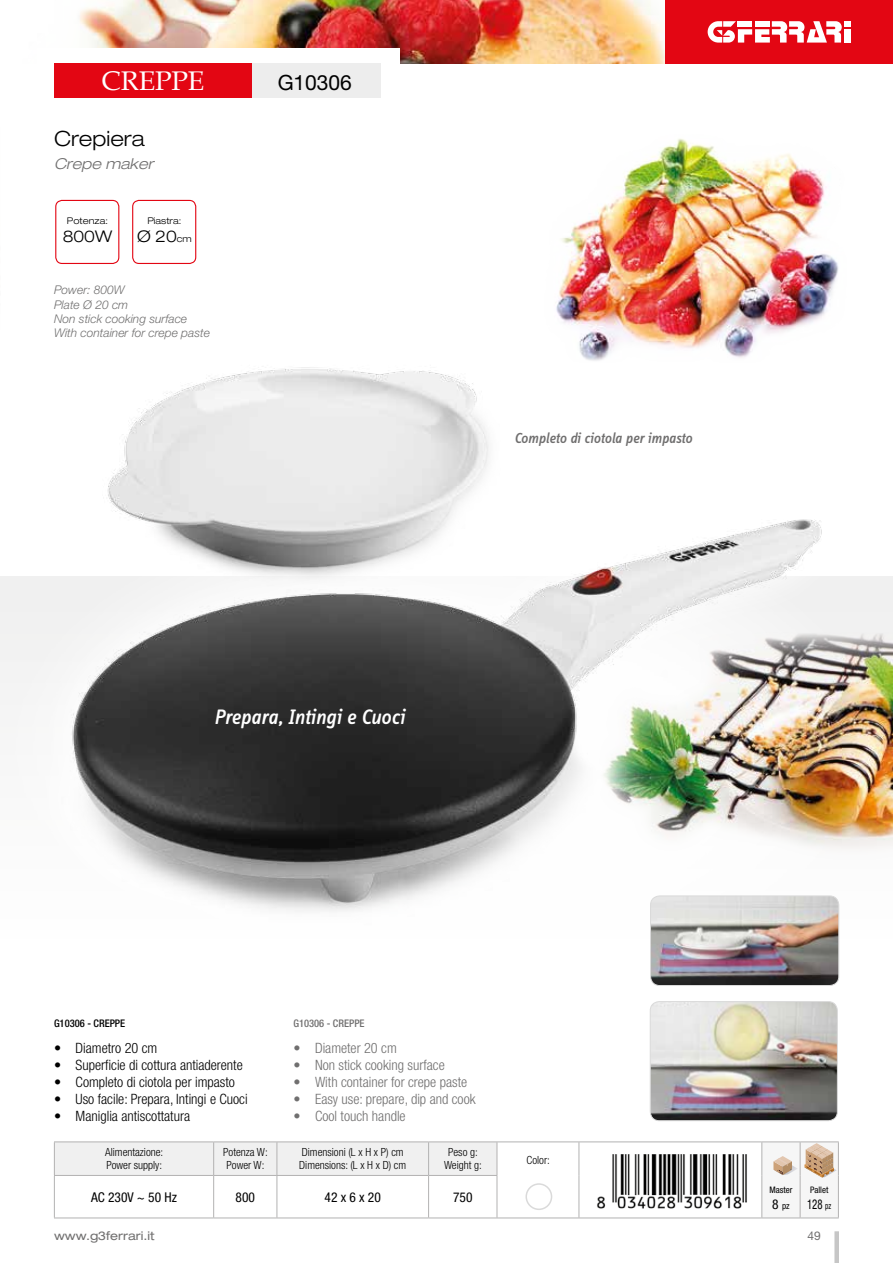
<style>
.page{position:relative;width:893px;height:1263px;background:#fff}
.page>*{position:absolute;margin:0;border:0;box-sizing:border-box;transform-origin:0 0}
.t1{font:27px "Book Antiqua";color:#fff}
.t2{font:italic 500 21.6px "Info Disp";letter-spacing:-.005em;color:#fff}
.t3{font:300 expanded 21px "Helvetica Neue LT Std";color:#000}
.t4{font:21px "Helvetica Neue LT Std";color:#000}
.t5{font:300 expanded 16.2px "Helvetica Neue LT Std";color:#000}
.t6{font:300 expanded 16.05px "Helvetica Neue LT Std";color:#000}
.t7{font:italic 500 15px "Info Disp";letter-spacing:-.005em;color:#706f6f}
.t8{font:italic 300 expanded 15px "Helvetica Neue LT Std";color:#706f6f}
.t9{font:300 condensed 14.25px "Helvetica Neue LT Std";color:#000}
.t10{font:300 condensed 14.25px "Helvetica Neue LT Std";color:#706f6f}
.t11{font:condensed 13.5px "Helvetica Neue LT Std";color:#000}
.t12{font:condensed 13.5px "Helvetica Neue LT Std";color:#000;scale:.8 1}
.t13{font:italic 300 12px/14.4px "Helvetica Neue LT Std";color:#706f6f}
.t14{font:expanded 12px "Helvetica Neue LT Std";color:#706f6f}
.t15{font:12px "Helvetica Neue LT Std";color:#706f6f}
.t16{font:300 condensed 11.25px/13.5px "Helvetica Neue LT Std";color:#000}
.t17{font:500 condensed 10.5px "Helvetica Neue LT Std";color:#000}
.t18{font:500 condensed 10.5px "Helvetica Neue LT Std";color:#706f6f}
.t19{font:300 expanded 9.3px "Helvetica Neue LT Std";color:#000}
.t20{font:300 expanded 9.15px "Helvetica Neue LT Std";color:#000}
.t21{font:condensed 9px/16.2px "Helvetica Neue LT Std";color:#000;text-align:center}
.s1{font-size:9.3px}
.s2{font-size:13.5px}
.s3{font-size:9px}
</style>
<div class="page">
<svg style="left:0;top:576px;width:1px;height:129px"></svg>
<div style="left:834px;top:1231px;width:5px;height:32px;background:#c6c6c6"></div>
<img style="left:79px;top:0;width:586px;height:64px">
<div style="left:665px;top:0;width:228px;height:64px;background:#e30613"></div>
<div style="left:37px;top:49px;width:363px;height:63px;background:#fff"></div>
<div style="left:844px;top:29px;width:7px;height:14px;background:#fff"></div>
<div style="left:844px;top:21px;width:7px;height:6px;background:#fff"></div>
<svg style="left:708px;top:21px;width:134px;height:22px"></svg>
<img style="left:867px;top:633px;width:26px;height:216px">
<img style="left:38px;top:519px;width:829px;height:449px">
<img style="left:650px;top:896px;width:189px;height:88px">
<div style="left:650px;top:895px;width:189px;height:91px;border:1px solid #dadada;border-radius:9px"></div>
<img style="left:650px;top:1003px;width:186px;height:118px">
<div style="left:650px;top:1001px;width:188px;height:120px;border:1px solid #dadada;border-radius:9px"></div>
<img style="left:103px;top:367px;width:420px;height:237px">
<img style="left:556px;top:138px;width:283px;height:223px">
<svg style="left:55px;top:1142px;width:706px;height:75px"></svg>
<hr style="left:54px;top:1141px;width:160px;height:1px;background:#b3b2b2">
<hr style="left:54px;top:1142px;width:1px;height:33px;background:#b3b2b2">
<hr style="left:214px;top:1141px;width:63px;height:1px;background:#b3b2b2">
<hr style="left:213px;top:1142px;width:1px;height:33px;background:#b3b2b2">
<hr style="left:277px;top:1141px;width:152px;height:1px;background:#b3b2b2">
<hr style="left:277px;top:1142px;width:1px;height:33px;background:#b3b2b2">
<hr style="left:429px;top:1141px;width:68px;height:1px;background:#b3b2b2">
<hr style="left:428px;top:1142px;width:1px;height:33px;background:#b3b2b2">
<hr style="left:497px;top:1141px;width:82px;height:1px;background:#b3b2b2">
<hr style="left:497px;top:1142px;width:1px;height:33px;background:#b3b2b2">
<hr style="left:579px;top:1141px;width:183px;height:1px;background:#b3b2b2">
<hr style="left:579px;top:1142px;width:1px;height:33px;background:#b3b2b2">
<hr style="left:762px;top:1141px;width:38px;height:1px;background:#b3b2b2">
<hr style="left:761px;top:1142px;width:1px;height:33px;background:#b3b2b2">
<hr style="left:800px;top:1141px;width:39px;height:1px;background:#b3b2b2">
<hr style="left:838px;top:1142px;width:1px;height:33px;background:#b3b2b2">
<hr style="left:579px;top:1175px;width:1px;height:42px;background:#b3b2b2">
<hr style="left:761px;top:1175px;width:1px;height:42px;background:#b3b2b2">
<hr style="left:838px;top:1175px;width:1px;height:42px;background:#b3b2b2">
<hr style="left:579px;top:1217px;width:183px;height:1px;background:#b3b2b2">
<hr style="left:800px;top:1217px;width:39px;height:1px;background:#b3b2b2">
<hr style="left:54px;top:1175px;width:160px;height:1px;background:#b3b2b2">
<hr style="left:54px;top:1176px;width:1px;height:41px;background:#b3b2b2">
<hr style="left:214px;top:1175px;width:63px;height:1px;background:#b3b2b2">
<hr style="left:213px;top:1176px;width:1px;height:41px;background:#b3b2b2">
<hr style="left:277px;top:1175px;width:152px;height:1px;background:#b3b2b2">
<hr style="left:277px;top:1176px;width:1px;height:41px;background:#b3b2b2">
<hr style="left:429px;top:1175px;width:68px;height:1px;background:#b3b2b2">
<hr style="left:428px;top:1176px;width:1px;height:41px;background:#b3b2b2">
<hr style="left:497px;top:1176px;width:1px;height:41px;background:#b3b2b2">
<hr style="left:54px;top:1217px;width:160px;height:1px;background:#b3b2b2">
<hr style="left:214px;top:1217px;width:63px;height:1px;background:#b3b2b2">
<hr style="left:277px;top:1217px;width:152px;height:1px;background:#b3b2b2">
<hr style="left:429px;top:1217px;width:68px;height:1px;background:#b3b2b2">
<hr style="left:497px;top:1217px;width:82px;height:1px;background:#b3b2b2">
<div style="left:526px;top:1184px;width:26px;height:25px;background:#fff;border-radius:50%"></div>
<div style="left:525px;top:1183px;width:27px;height:27px;border:2px solid #dadada;border-radius:50%"></div>
<img style="left:591px;top:1154px;width:161px;height:57px">
<svg style="left:57px;top:200px;width:62px;height:63px"></svg>
<div style="left:55px;top:200px;width:64px;height:64px;border:1px solid #e30613;border-radius:6px"></div>
<svg style="left:134px;top:200px;width:62px;height:63px"></svg>
<div style="left:132px;top:200px;width:64px;height:64px;border:1px solid #e30613;border-radius:6px"></div>
<svg style="left:762px;top:1142px;width:76px;height:76px"></svg>
<div style="left:54px;top:64px;width:198px;height:34px;background:#e30613"></div>
<div style="left:252px;top:64px;width:129px;height:34px;background:#ededed"></div>
<h1 class="t1" style="left:102px;top:64px;width:104px">CREPPE</h1>
<h3 class="t4" style="left:278px;top:70px;width:76px">G10306</h3>
<h3 class="t3" style="left:54px;top:126px;width:92px">Crepiera</h3>
<p class="t8" style="left:54px;top:154px;width:101px">Crepe maker</p>
<p class="t20" style="left:67px;top:216px;width:42px">Potenza:</p>
<p class="t6" style="left:63px;top:227px;width:51px">800W</p>
<p class="t19" style="left:147px;top:216px;width:35px">Piastra:</p>
<p class="t5" style="left:137px;top:227px;width:56px">Ø 20<span class="s1">cm</span></p>
<p class="t13" style="left:54px;top:283px;width:157px">Power: 800W<br>Plate Ø 20 cm<br>Non stick cooking surface<br>With container for crepe paste</p>
<h2 class="t2" style="left:214px;top:704px;width:192px">Prepara, Intingi e Cuoci</h2>
<p class="t7" style="left:514px;top:430px;width:179px">Completo di ciotola per impasto</p>
<p class="t17" style="left:54px;top:1017px;width:73px">G10306 - CREPPE</p>
<p class="t9" style="left:54px;top:1039px;width:105px">• Diametro 20 cm</p>
<p class="t9" style="left:54px;top:1056px;width:190px">• Superficie di cottura antiaderente</p>
<p class="t9" style="left:54px;top:1074px;width:182px">• Completo di ciotola per impasto</p>
<p class="t9" style="left:54px;top:1091px;width:195px">• Uso facile: Prepara, Intingi e Cuoci</p>
<p class="t9" style="left:54px;top:1108px;width:138px">• Maniglia antiscottatura</p>
<p class="t18" style="left:293px;top:1017px;width:73px">G10306 - CREPPE</p>
<p class="t10" style="left:293px;top:1039px;width:105px">• Diameter 20 cm</p>
<p class="t10" style="left:293px;top:1056px;width:153px">• Non stick cooking surface</p>
<p class="t10" style="left:293px;top:1074px;width:175px">• With container for crepe paste</p>
<p class="t10" style="left:293px;top:1091px;width:184px">• Easy use: prepare, dip and cook</p>
<p class="t10" style="left:293px;top:1108px;width:114px">• Cool touch handle</p>
<p class="t16" style="left:105px;top:1145px;width:60px">Alimentazione:<br>Power supply:</p>
<p class="t16" style="left:223px;top:1145px;width:46px">Potenza W:<br>Power W:</p>
<p class="t16" style="left:299px;top:1145px;width:108px">Dimensioni (L x H x P) cm<br>Dimensions: (L x H x D) cm</p>
<p class="t16" style="left:444px;top:1145px;width:39px;text-align:center">Peso g:<br>Weight g:</p>
<p class="t16" style="left:526px;top:1153px;width:25px">Color:</p>
<p class="t11" style="left:91px;top:1189px;width:87px">AC 230V ~ 50 Hz</p>
<p class="t11" style="left:236px;top:1189px;width:21px">800</p>
<p class="t11" style="left:325px;top:1189px;width:58px">42 x 6 x 20</p>
<p class="t11" style="left:453px;top:1189px;width:21px">750</p>
<p class="t21" style="left:769px;top:1181px;width:24px">Master<br><span class="s2">8</span> pz</p>
<p class="t21" style="left:810px;top:1181px;width:20px">Pallet</p>
<p class="t12" style="left:807px;top:1196px;width:32px">128 <span class="s3">pz</span></p>
<p class="t14" style="left:54px;top:1228px;width:102px">www.g3ferrari.it</p>
<p class="t15" style="left:807px;top:1228px;width:15px">49</p>
</div>
